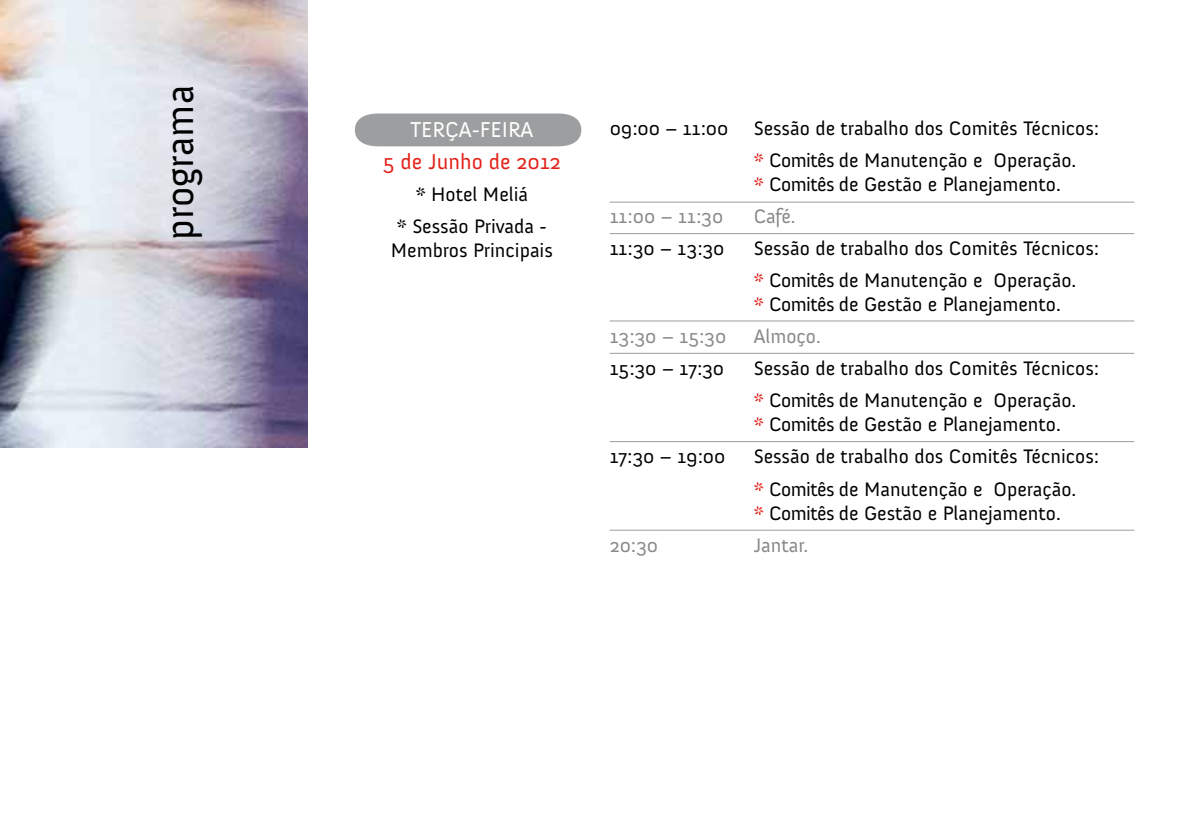
<style>
.page{position:relative;width:1191px;height:840px;background:#fff}
.page>*{position:absolute;margin:0;border:0;box-sizing:border-box;transform-origin:0 0}
.t1{font:40px "Anivers";color:#000}
.t2{font:22px "Anivers";color:#e32119}
.t3{font:22px "Anivers";color:#fff}
.t4{font:20px/32px "Anivers";color:#000}
.t5{font:20px "Anivers";color:#87888a}
.s1{color:#e32119}
</style>
<div class="page">
<div style="left:355px;top:113px;width:226px;height:33px;background:#9c9e9f"></div>
<hr style="left:609px;top:201px;width:525px;height:1px;background:#9c9e9f">
<hr style="left:609px;top:233px;width:525px;height:1px;background:#9c9e9f">
<hr style="left:609px;top:441px;width:525px;height:1px;background:#9c9e9f">
<hr style="left:609px;top:529px;width:525px;height:1px;background:#9c9e9f">
<hr style="left:609px;top:320px;width:525px;height:1px;background:#9c9e9f">
<hr style="left:609px;top:352px;width:525px;height:1px;background:#9c9e9f">
<img style="left:0;top:0;width:307px;height:447px">
<h1 class="t1" style="left:158px;top:239px;width:156px;rotate:-90deg">programa</h1>
<p class="t3" style="left:410px;top:117px;width:124px">TERÇA-FEIRA</p>
<p class="t2" style="left:383px;top:149px;width:180px">5 de Junho de 2012</p>
<p class="t4" style="left:397px;top:178px;width:151px;text-align:center">* Hotel Meliá<br>* Sessão Privada -</p>
<p class="t4" style="left:391px;top:234px;width:163px">Membros Principais</p>
<p class="t4" style="left:609px;top:113px;width:120px">09:00 – 11:00</p>
<p class="t4" style="left:753px;top:113px;width:347px">Sessão de trabalho dos Comitês Técnicos: <span class="s1">*</span> Comitês de Manutenção e Operação.</p>
<p class="t4" style="left:753px;top:169px;width:309px"><span class="s1">*</span> Comitês de Gestão e Planejamento.</p>
<p class="t5" style="left:609px;top:205px;width:115px">11:00 – 11:30</p>
<p class="t5" style="left:753px;top:205px;width:44px">Café.</p>
<p class="t4" style="left:609px;top:233px;width:116px">11:30 – 13:30</p>
<p class="t4" style="left:753px;top:233px;width:347px">Sessão de trabalho dos Comitês Técnicos: <span class="s1">*</span> Comitês de Manutenção e Operação.</p>
<p class="t4" style="left:753px;top:289px;width:309px"><span class="s1">*</span> Comitês de Gestão e Planejamento.</p>
<p class="t5" style="left:609px;top:325px;width:118px">13:30 – 15:30</p>
<p class="t5" style="left:753px;top:325px;width:69px">Almoço.</p>
<p class="t4" style="left:609px;top:353px;width:116px">15:30 – 17:30</p>
<p class="t4" style="left:753px;top:353px;width:347px">Sessão de trabalho dos Comitês Técnicos: <span class="s1">*</span> Comitês de Manutenção e Operação.</p>
<p class="t4" style="left:753px;top:409px;width:309px"><span class="s1">*</span> Comitês de Gestão e Planejamento.</p>
<p class="t4" style="left:609px;top:441px;width:117px">17:30 – 19:00</p>
<p class="t4" style="left:753px;top:441px;width:347px">Sessão de trabalho dos Comitês Técnicos: <span class="s1">*</span> Comitês de Manutenção e Operação.</p>
<p class="t4" style="left:753px;top:497px;width:309px"><span class="s1">*</span> Comitês de Gestão e Planejamento.</p>
<p class="t5" style="left:609px;top:533px;width:50px">20:30</p>
<p class="t5" style="left:753px;top:533px;width:56px">Jantar.</p>
</div>
